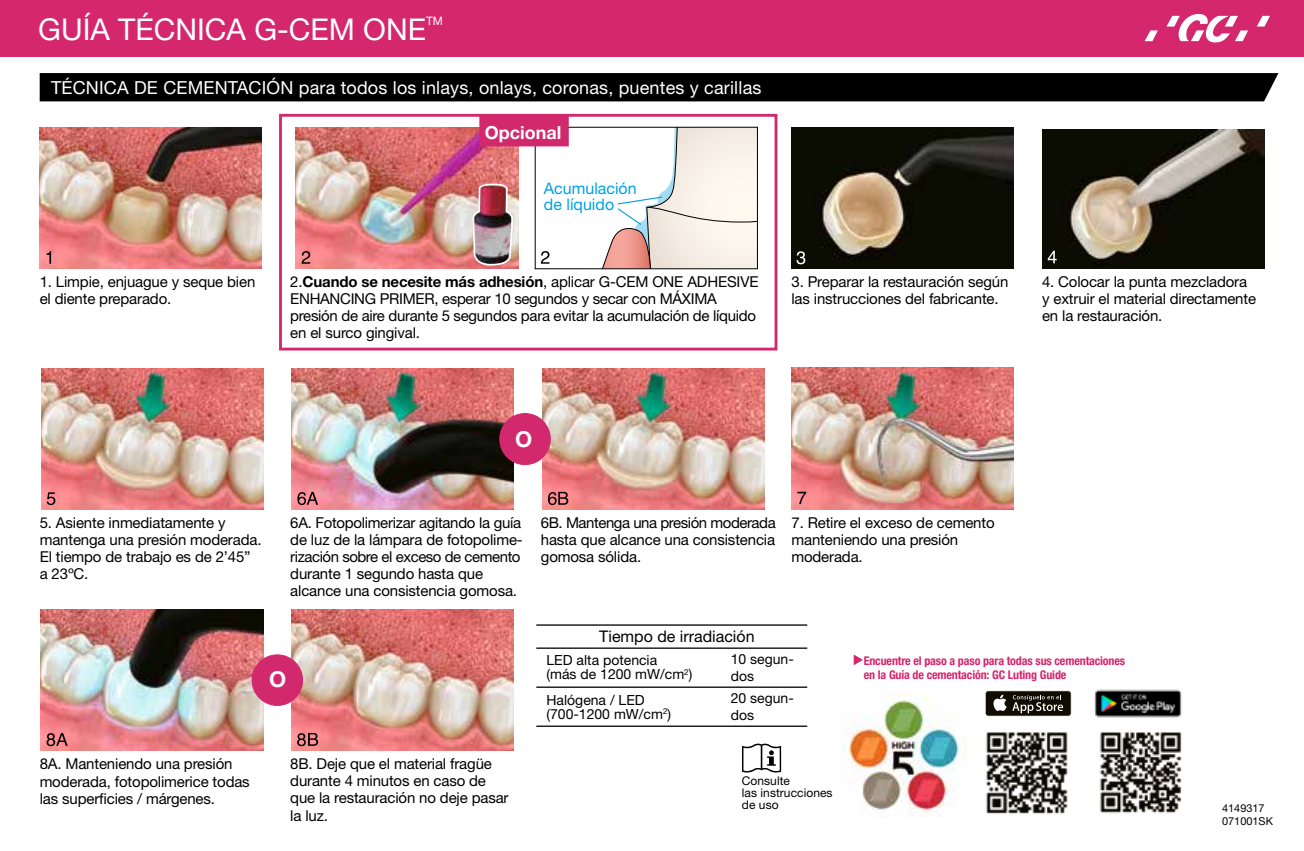
<style>
.page{position:relative;width:1304px;height:851px;background:#fff}
.page>*{position:absolute;margin:0;border:0;box-sizing:border-box;transform-origin:0 0}
.t1{font:30px "Helvetica Neue LT Std";color:#fff}
.t2{font:700 22px "Helvetica Neue LT Std";color:#fff}
.t3{font:18px "Helvetica Neue LT Std";letter-spacing:.01em;color:#fff}
.t4{font:700 18px "Helvetica Neue LT Std";color:#fff}
.t5{font:16px/16px "Helvetica Neue LT Std";color:#00a1e5}
.t6{font:16px "Helvetica Neue LT Std";color:#000}
.t7{font:15px/17px "Helvetica Neue LT Std";letter-spacing:-.01em;color:#000}
.t8{font:14px/14px "Helvetica Neue LT Std";color:#000}
.t9{font:700 condensed 12px/14px "Helvetica Neue LT Std";letter-spacing:-.01em;color:#d8226c}
.t10{font:12px/12px "Helvetica Neue LT Std";letter-spacing:.005em;color:#000}
.t11{font:11.6px "Helvetica Neue LT Std";color:#fff}
.t12{font:11px/13.2px "Helvetica Neue LT Std";color:#000}
.s1{font-weight:700}
</style>
<div class="page">
<div style="left:0;top:0;width:1304px;height:57px;background:#d4276d"></div>
<div style="left:40px;top:73px;width:1238px;height:28px;background:#000"></div>
<img style="left:296px;top:127px;width:222px;height:142px">
<img style="left:292px;top:368px;width:222px;height:141px">
<img style="left:41px;top:368px;width:222px;height:141px">
<img style="left:542px;top:368px;width:222px;height:141px">
<img style="left:1042px;top:129px;width:222px;height:139px">
<img style="left:791px;top:127px;width:223px;height:142px">
<img style="left:40px;top:127px;width:222px;height:142px">
<svg style="left:602px;top:129px;width:154px;height:138px"></svg>
<img style="left:472px;top:183px;width:41px;height:82px">
<svg style="left:742px;top:743px;width:39px;height:29px"></svg>
<svg style="left:46px;top:251px;width:5px;height:13px"></svg>
<svg style="left:302px;top:251px;width:8px;height:13px"></svg>
<div style="left:535px;top:127px;width:223px;height:142px;border:1px solid #000"></div>
<svg style="left:541px;top:251px;width:8px;height:13px"></svg>
<svg style="left:796px;top:251px;width:9px;height:13px"></svg>
<svg style="left:1048px;top:250px;width:9px;height:13px"></svg>
<svg style="left:47px;top:492px;width:8px;height:13px"></svg>
<svg style="left:297px;top:492px;width:21px;height:13px"></svg>
<img style="left:792px;top:367px;width:222px;height:142px">
<svg style="left:797px;top:491px;width:9px;height:13px"></svg>
<svg style="left:548px;top:492px;width:20px;height:13px"></svg>
<img style="left:41px;top:609px;width:222px;height:141px">
<img style="left:291px;top:609px;width:223px;height:141px">
<svg style="left:47px;top:732px;width:21px;height:14px"></svg>
<svg style="left:297px;top:732px;width:21px;height:14px"></svg>
<div style="left:252px;top:654px;width:51px;height:51px;background:#d2286d;border-radius:50%"></div>
<div style="left:252px;top:654px;width:51px;height:51px;border:1px solid #d2286d;border-radius:50%"></div>
<div style="left:500px;top:413px;width:50px;height:51px;background:#d2286d;border-radius:50%"></div>
<div style="left:500px;top:413px;width:50px;height:51px;border:1px solid #d2286d;border-radius:50%"></div>
<svg style="left:1166px;top:14px;width:82px;height:29px"></svg>
<svg style="left:1145px;top:30px;width:13px;height:11px"></svg>
<svg style="left:1257px;top:16px;width:13px;height:11px"></svg>
<hr style="left:536px;top:624px;width:271px;height:1px;background:#000">
<hr style="left:536px;top:647px;width:271px;height:1px;background:#000">
<hr style="left:536px;top:686px;width:271px;height:1px;background:#000">
<hr style="left:536px;top:725px;width:271px;height:1px;background:#000">
<div style="left:279px;top:114px;width:498px;height:236px;border:3px solid #d2286d"></div>
<div style="left:481px;top:116px;width:86px;height:29px;background:#d2286d"></div>
<div style="left:479px;top:115px;width:90px;height:31px;border:3px solid #d2286d"></div>
<svg style="left:854px;top:654px;width:9px;height:11px"></svg>
<img style="left:843px;top:691px;width:123px;height:125px">
<img style="left:1070px;top:693px;width:2px;height:23px">
<img style="left:985px;top:732px;width:83px;height:82px">
<img style="left:1100px;top:732px;width:82px;height:82px">
<img style="left:1094px;top:689px;width:88px;height:27px">
<svg style="left:985px;top:690px;width:86px;height:26px"></svg>
<div style="left:986px;top:691px;width:85px;height:24px;background:#100c00;border-radius:2px"></div>
<svg style="left:993px;top:694px;width:70px;height:19px"></svg>
<h1 class="t1" style="left:38px;top:11px;width:389px">GUÍA TÉCNICA G-CEM ONE</h1>
<p class="t11" style="left:426px;top:14px;width:18px">TM</p>
<p class="t3" style="left:51px;top:77px;width:712px">TÉCNICA DE CEMENTACIÓN para todos los inlays, onlays, coronas, puentes y carillas</p>
<p class="t4" style="left:485px;top:121px;width:78px">Opcional</p>
<p class="t5" style="left:544px;top:180px;width:94px">Acumulación de líquido</p>
<p class="t7" style="left:40px;top:273px;width:217px">1. Limpie, enjuague y seque bien el diente preparado.</p>
<p class="t7" style="left:290px;top:273px;width:470px">2.<span class="s1">Cuando se necesite más adhesión</span>, aplicar G-CEM ONE ADHESIVE ENHANCING PRIMER, esperar 10 segundos y secar con MÁXIMA presión de aire durante 5 segundos para evitar la acumulación de líquido en el surco gingival.</p>
<p class="t7" style="left:791px;top:273px;width:218px">3. Preparar la restauración según las instrucciones del fabricante.</p>
<p class="t7" style="left:1042px;top:273px;width:215px">4. Colocar la punta mezcladora y extruir el material directamente en la restauración.</p>
<h2 class="t2" style="left:515px;top:425px;width:19px">O</h2>
<p class="t7" style="left:40px;top:514px;width:223px">5. Asiente inmediatamente y mantenga una presión moderada.<br>El tiempo de trabajo es de 2’45” a 23ºC.</p>
<p class="t7" style="left:290px;top:514px;width:234px">6A. Fotopolimerizar agitando la guía de luz de la lámpara de fotopolime&shy;rización sobre el exceso de cemento durante 1 segundo hasta que alcance una consistencia gomosa.</p>
<h2 class="t2" style="left:269px;top:665px;width:19px">O</h2>
<p class="t7" style="left:40px;top:755px;width:212px">8A. Manteniendo una presión moderada, fotopolimerice todas las superficies / márgenes.</p>
<p class="t7" style="left:290px;top:755px;width:220px">8B. Deje que el material fragüe durante 4 minutos en caso de que la restauración no deje pasar la luz.</p>
<p class="t7" style="left:541px;top:514px;width:236px;text-align:justify">6B. Mantenga una presión moderada hasta que alcance una consistencia gomosa sólida.</p>
<p class="t7" style="left:791px;top:514px;width:205px">7. Retire el exceso de cemento manteniendo una presión moderada.</p>
<p class="t6" style="left:599px;top:626px;width:157px">Tiempo de irradiación</p>
<p class="t8" style="left:547px;top:653px;width:147px">LED alta potencia<br>(más de 1200 mW/cm<sup>2</sup>)</p>
<p class="t8" style="left:731px;top:650px;width:65px;line-height:17px">10 segun&shy;dos</p>
<p class="t8" style="left:547px;top:692px;width:126px">Halógena / LED (700-1200 mW/cm<sup>2</sup>)</p>
<p class="t8" style="left:731px;top:689px;width:65px;line-height:17px">20 segun&shy;dos</p>
<p class="t10" style="left:742px;top:774px;width:92px">Consulte<br>las instrucciones de uso</p>
<p class="t9" style="left:864px;top:653px;width:263px">Encuentre el paso a paso para todas sus cementaciones en la Guía de cementación: GC Luting Guide</p>
<p class="t12" style="left:1222px;top:801px;width:52px">4149317<br>071001SK</p>
</div>
